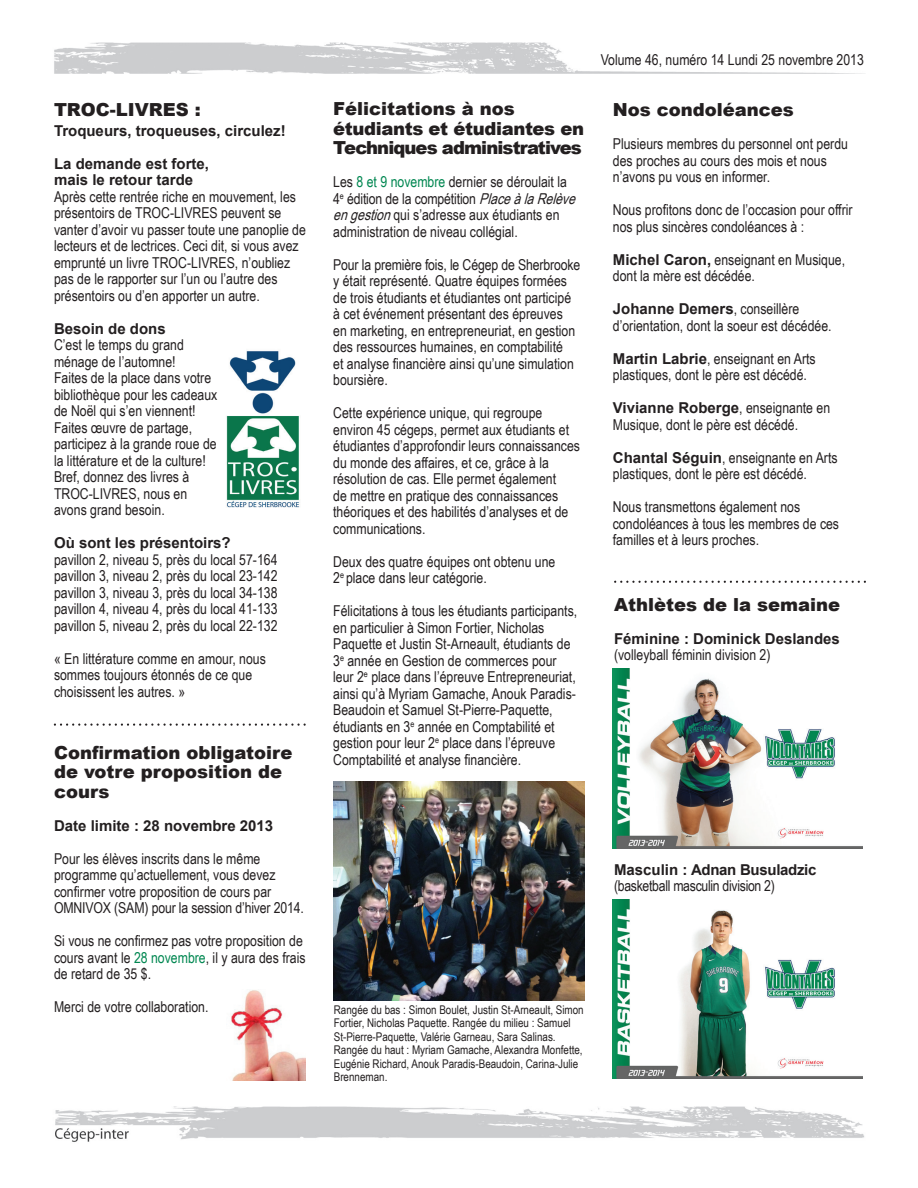
<style>
.page{position:relative;width:918px;height:1188px;background:#fff}
.page>*{position:absolute;margin:0;border:0;box-sizing:border-box;transform-origin:0 0}
.t1{font:900 18px/19.5px "Arial";color:#231f20}
.t2{font:900 18px/19.5px "Arial";letter-spacing:-.02em;color:#231f20}
.t3{font:15px/16.5px "Arial Narrow";color:#231f20}
.t4{font:700 15px/16.5px "Arial";color:#231f20}
.t5{font:15px "Arial Narrow";letter-spacing:-.02em;color:#231f20}
.t6{font:700 15px "Arial";letter-spacing:-.02em;color:#231f20}
.t7{font:12px/13.5px "Arial Narrow";color:#231f20}
.s1{color:#008751}
.s2{font-style:italic}
.s3{font-family:"Arial";font-weight:700}
.s4{font-family:"Arial Narrow";font-weight:400}
</style>
<div class="page">
<img style="left:53px;top:42px;width:813px;height:1100px">
<svg style="left:615px;top:581px;width:250px;height:2px"></svg>
<img style="left:612px;top:899px;width:250px;height:180px">
<img style="left:612px;top:669px;width:250px;height:179px">
<img style="left:333px;top:781px;width:252px;height:220px">
<img style="left:220px;top:348px;width:86px;height:162px">
<svg style="left:55px;top:723px;width:250px;height:3px"></svg>
<img style="left:227px;top:990px;width:79px;height:91px">
<p class="t1" style="left:54px;top:100px;width:148px">TROC-LIVRES :</p>
<p class="t4" style="left:54px;top:123px;width:233px">Troqueurs, troqueuses, circulez!</p>
<p class="t4" style="left:54px;top:156px;width:157px">La demande est forte, mais le retour tarde</p>
<p class="t3" style="left:54px;top:188px;width:253px">Après cette rentrée riche en mouvement, les présentoirs de TROC-LIVRES peuvent se vanter d’avoir vu passer toute une panoplie de lecteurs et de lectrices. Ceci dit, si vous avez emprunté un livre TROC-LIVRES, n’oubliez pas de le rapporter sur l’un ou l’autre des présentoirs ou d’en apporter un autre.</p>
<p class="t4" style="left:54px;top:321px;width:113px">Besoin de dons</p>
<p class="t3" style="left:54px;top:336px;width:165px">C’est le temps du grand ménage de l’automne!<br>Faites de la place dans votre bibliothèque pour les cadeaux de Noël qui s’en viennent!<br>Faites œuvre de partage, participez à la grande roue de la littérature et de la culture!<br>Bref, donnez des livres à<br>TROC-LIVRES, nous en avons grand besoin.</p>
<p class="t4" style="left:54px;top:535px;width:178px">Où sont les présentoirs?</p>
<p class="t3" style="left:54px;top:551px;width:225px;text-align:justify">pavillon 2, niveau 5, près du local 57-164 pavillon 3, niveau 2, près du local 23-142 pavillon 3, niveau 3, près du local 34-138 pavillon 4, niveau 4, près du local 41-133 pavillon 5, niveau 2, près du local 22-132</p>
<p class="t3" style="left:54px;top:650px;width:213px">« En littérature comme en amour, nous sommes toujours étonnés de ce que choisissent les autres. »</p>
<p class="t1" style="left:54px;top:742px;width:240px">Confirmation obligatoire de votre proposition de cours</p>
<p class="t4" style="left:54px;top:817px;width:221px">Date limite : 28 novembre 2013</p>
<p class="t3" style="left:54px;top:849px;width:252px">Pour les élèves inscrits dans le même programme qu’actuellement, vous devez confirmer votre proposition de cours par OMNIVOX (SAM) pour la session d’hiver 2014.</p>
<p class="t3" style="left:54px;top:932px;width:253px">Si vous ne confirmez pas votre proposition de cours avant le <span class="s1">28 novembre</span>, il y aura des frais de retard de 35 $.</p>
<p class="t3" style="left:54px;top:998px;width:156px">Merci de votre collaboration.</p>
<p class="t2" style="left:333px;top:99px;width:253px">Félicitations à nos étudiants et étudiantes en<br>Techniques administratives</p>
<p class="t3" style="left:333px;top:173px;width:249px">Les <span class="s1">8 et 9 novembre</span> dernier se déroulait la 4<sup>e</sup> édition de la compétition <span class="s2">PlaceàlaRelève engestion</span>qui s’adresse aux étudiants en administration de niveau collégial.</p>
<p class="t3" style="left:333px;top:256px;width:249px">Pour la première fois, le Cégep de Sherbrooke y était représenté. Quatre équipes formées de trois étudiants et étudiantes ont participé à cet événement présentant des épreuves en marketing, en entrepreneuriat, en gestion des ressources humaines, en comptabilité<br>et analyse financière ainsi qu’une simulation boursière.</p>
<p class="t3" style="left:333px;top:404px;width:248px">Cette expérience unique, qui regroupe environ 45 cégeps, permet aux étudiants et étudiantes d’approfondir leurs connaissances du monde des affaires, et ce, grâce à la résolution de cas. Elle permet également<br>de mettre en pratique des connaissances théoriques et des habilités d’analyses et de communications.</p>
<p class="t3" style="left:333px;top:553px;width:224px">Deux des quatre équipes ont obtenu une<br>2<sup>e</sup> place dans leur catégorie.</p>
<p class="t3" style="left:333px;top:602px;width:246px">Félicitations à tous les étudiants participants, en particulier à Simon Fortier, Nicholas Paquette et Justin St-Arneault, étudiants de 3<sup>e</sup> année en Gestion de commerces pour leur 2<sup>e</sup> place dans l’épreuve Entrepreneuriat, ainsi qu’à Myriam Gamache, Anouk Paradis-Beaudoin et Samuel St-Pierre-Paquette, étudiants en 3<sup>e</sup> année en Comptabilité et gestion pour leur 2<sup>e</sup> place dans l’épreuve Comptabilité et analyse financière.</p>
<p class="t3" style="left:601px;top:51px;width:265px">Volume 46, numéro 14 Lundi 25 novembre 2013</p>
<p class="t1" style="left:613px;top:100px;width:183px">Nos condoléances</p>
<p class="t3" style="left:613px;top:135px;width:237px">Plusieurs membres du personnel ont perdu des proches au cours des mois et nous n’avons pu vous en informer.</p>
<p class="t3" style="left:613px;top:201px;width:241px">Nous profitons donc de l’occasion pour offrir nos plus sincères condoléances à :</p>
<p class="t3" style="left:613px;top:251px;width:234px"><span class="s3">Michel Caron,</span> enseignant en Musique, dont la mère est décédée.</p>
<p class="t4" style="left:613px;top:301px;width:188px">Johanne Demers<span class="s4">, conseillère</span></p>
<p class="t3" style="left:613px;top:317px;width:220px">d’orientation, dont la soeur est décédée.</p>
<p class="t3" style="left:613px;top:350px;width:204px"><span class="s3">Martin Labrie</span>, enseignant en Arts plastiques, dont le père est décédé.</p>
<p class="t4" style="left:613px;top:400px;width:219px">Vivianne Roberge<span class="s4">, enseignante en</span></p>
<p class="t3" style="left:613px;top:416px;width:187px">Musique, dont le père est décédé.</p>
<p class="t3" style="left:613px;top:449px;width:226px"><span class="s3">Chantal Séguin</span>, enseignante en Arts plastiques, dont le père est décédé.</p>
<p class="t3" style="left:613px;top:498px;width:228px">Nous transmettons également nos condoléances à tous les membres de ces familles et à leurs proches.</p>
<p class="t1" style="left:614px;top:594px;width:228px">Athlètes de la semaine</p>
<p class="t4" style="left:614px;top:631px;width:227px">Féminine : Dominick Deslandes</p>
<p class="t3" style="left:614px;top:646px;width:158px">(volleyball féminin division 2)</p>
<p class="t6" style="left:614px;top:859px;width:204px">Masculin : Adnan Busuladzic</p>
<p class="t5" style="left:614px;top:875px;width:162px">(basketball masculin division 2)</p>
<p class="t7" style="left:334px;top:1002px;width:251px">Rangée du bas : Simon Boulet, Justin St-Arneault, Simon Fortier, Nicholas Paquette. Rangée du milieu : Samuel St-Pierre-Paquette, Valérie Garneau, Sara Salinas.<br>Rangée du haut : Myriam Gamache, Alexandra Monfette, Eugénie Richard, Anouk Paradis-Beaudoin, Carina-Julie Brenneman.</p>
</div>
